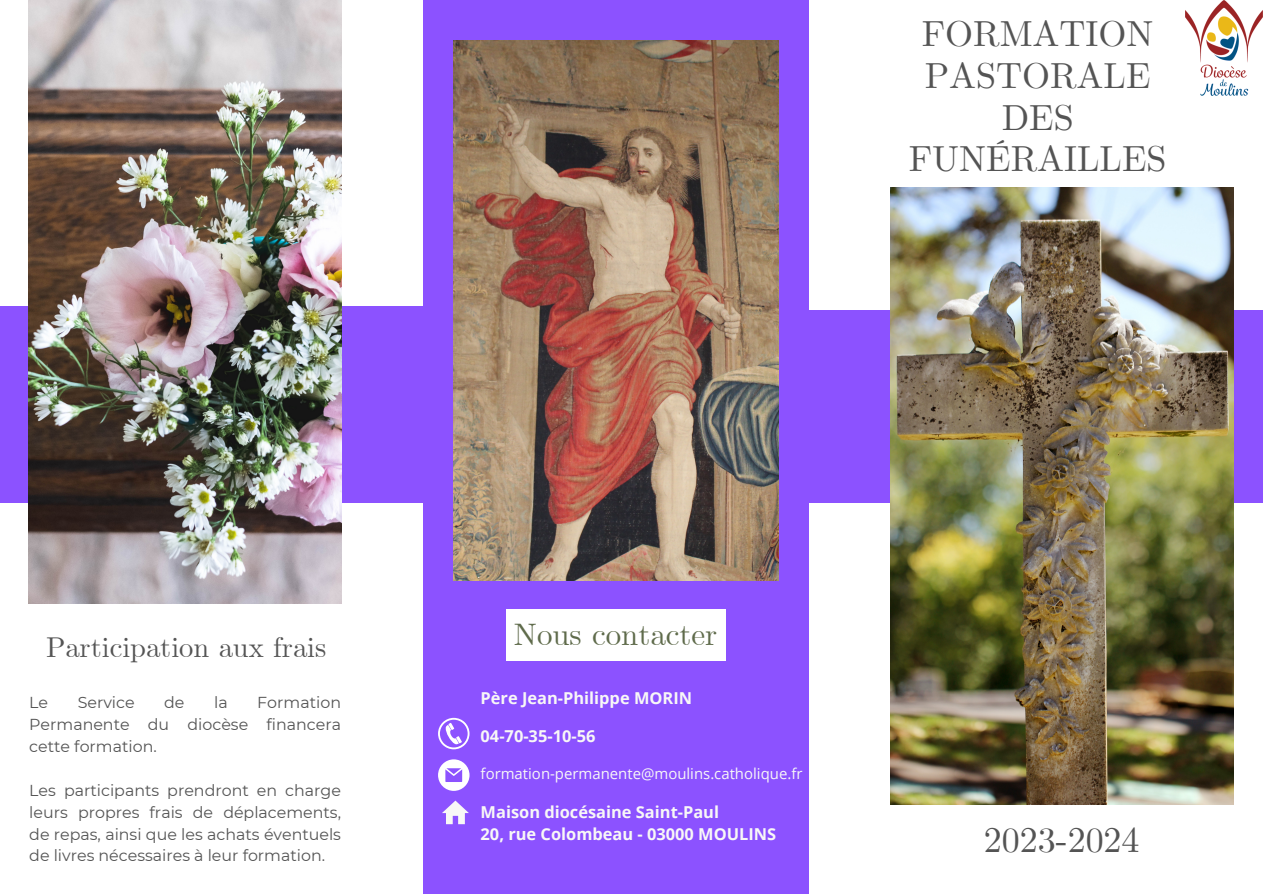
<style>
.page{position:relative;width:1263px;height:894px;background:#fff}
.page>*{position:absolute;margin:0;border:0;box-sizing:border-box;transform-origin:0 0}
.t1{font:36px/41.5px "CMU Serif";color:#545454;text-align:center}
.t2{font:30.9px "CMU Serif";color:#5f6b4b}
.t3{font:28.5px "CMU Serif";color:#545454}
.t4{font:700 16.35px "Open Sans";color:#f8f7f7}
.t5{font:15.9px/21.9px "Montserrat";color:#545454;text-align:justify}
.t6{font:14.85px "Open Sans";color:#f8f7f7}
</style>
<div class="page">
<div style="left:0;top:306px;width:440px;height:197px;background:#8c52ff"></div>
<img style="left:29px;top:0;width:312px;height:603px">
<div style="left:808px;top:310px;width:454px;height:193px;background:#8c52ff"></div>
<img style="left:890px;top:188px;width:343px;height:616px">
<img style="left:1185px;top:0;width:78px;height:96px">
<div style="left:423px;top:0;width:385px;height:893px;background:#8c52ff"></div>
<svg style="left:438px;top:717px;width:31px;height:32px"></svg>
<svg style="left:438px;top:759px;width:31px;height:31px"></svg>
<svg style="left:442px;top:800px;width:27px;height:24px"></svg>
<div style="left:507px;top:608px;width:219px;height:52px;background:#fff"></div>
<img style="left:454px;top:40px;width:325px;height:540px">
<p class="t1" style="left:922px;top:15px;width:233px">FORMATION</p>
<p class="t1" style="left:909px;top:57px;width:259px">PASTORALE<br>DES<br>FUNÉRAILLES</p>
<p class="t3" style="left:46px;top:630px;width:282px">Participation aux frais</p>
<p class="t5" style="left:29px;top:691px;width:313px;text-indent:228px">Formation Permanente du diocèse financera cette formation.</p>
<p class="t5" style="left:29px;top:778px;width:313px">Les participants prendront en charge leurs propres frais de déplacements, de repas, ainsi que les achats éventuels de livres nécessaires à leur formation.</p>
<p class="t5" style="left:29px;top:691px;width:20px">Le</p>
<p class="t5" style="left:78px;top:691px;width:58px">Service</p>
<p class="t5" style="left:164px;top:691px;width:22px">de</p>
<p class="t5" style="left:214px;top:691px;width:15px">la</p>
<p class="t2" style="left:514px;top:615px;width:205px">Nous contacter</p>
<p class="t4" style="left:481px;top:686px;width:213px">Père Jean-Philippe MORIN</p>
<p class="t4" style="left:481px;top:724px;width:116px">04-70-35-10-56</p>
<p class="t6" style="left:481px;top:762px;width:323px">formation-permanente@moulins.catholique.fr</p>
<p class="t4" style="left:481px;top:800px;width:240px">Maison diocésaine Saint-Paul</p>
<p class="t4" style="left:481px;top:822px;width:297px">20, rue Colombeau - 03000 MOULINS</p>
<p class="t1" style="left:984px;top:820px;width:157px">2023-2024</p>
</div>
